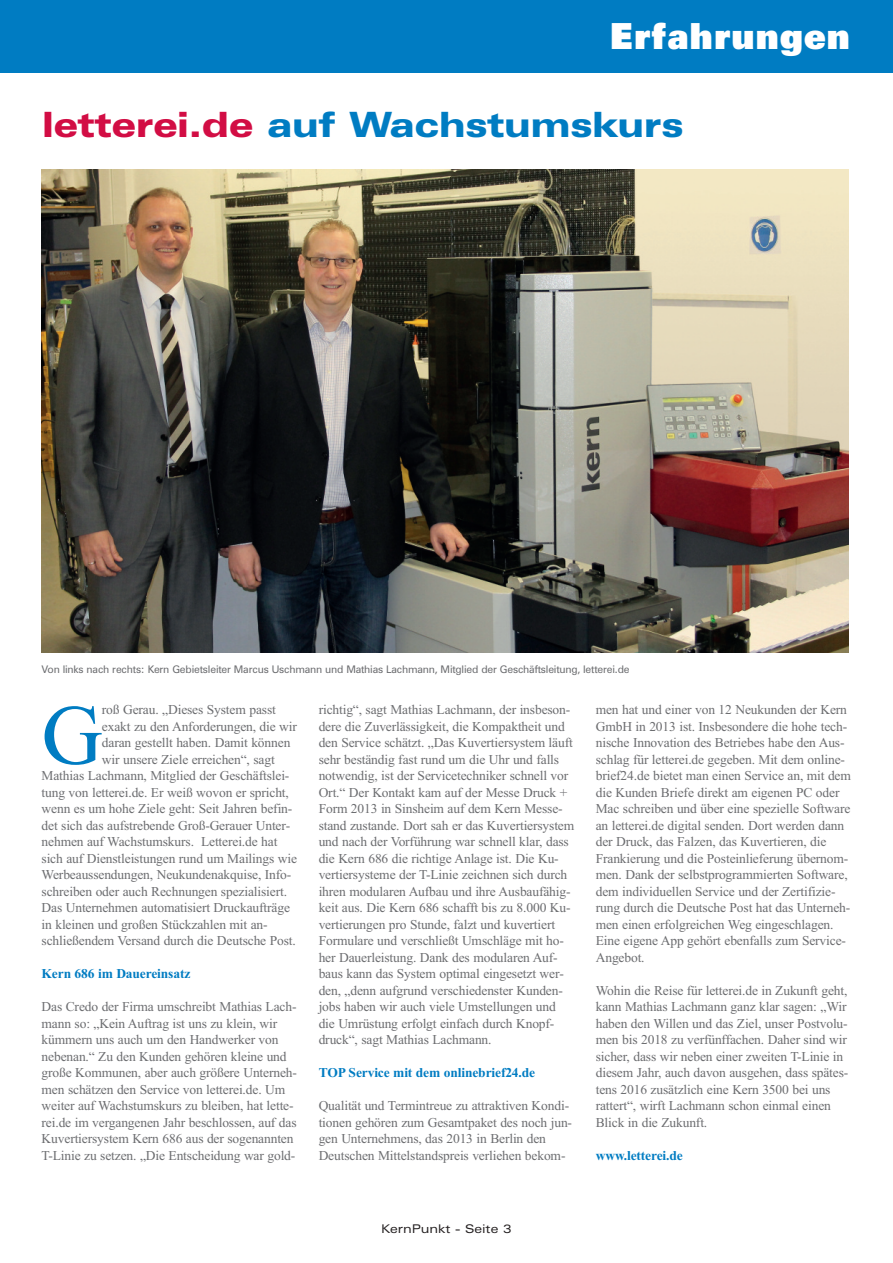
<style>
.page{position:relative;width:893px;height:1263px;background:#fff}
.page>*{position:absolute;margin:0;border:0;box-sizing:border-box;transform-origin:0 0}
.t1{font:84.9px "Times New Roman";color:#007cc2}
.t2{font:900 36px "Zurich BT";color:#fff}
.t3{font:900 expanded 34.95px "Zurich BT";color:#007cc2}
.t4{font:13.5px/16.5px "Times New Roman";letter-spacing:-.01em;color:#6c6d70}
.t5{font:700 13.5px "Times New Roman";letter-spacing:-.01em;color:#007cc2}
.t6{font:expanded 12px "Zurich BT";color:#231f20}
.t7{font:10.5px "Zurich BT";letter-spacing:-.015em;color:#6c6d70}
.s1{color:#d20d44}
</style>
<div class="page">
<div style="left:0;top:0;width:893px;height:72px;background:#007cc2"></div>
<img style="left:42px;top:170px;width:807px;height:483px">
<h2 class="t2" style="left:609px;top:15px;width:243px">Erfahrungen</h2>
<h3 class="t3" style="left:43px;top:104px;width:642px"><span class="s1">letterei.de</span> auf Wachstumskurs</h3>
<p class="t7" style="left:42px;top:663px;width:589px">Von links nach rechts: Kern Gebietsleiter Marcus Uschmann und Mathias Lachmann, Mitglied der Geschäftsleitung, letterei.de</p>
<h1 class="t1" style="left:42px;top:685px;width:63px">G</h1>
<p class="t4" style="left:102px;top:701px;width:175px">roß Gerau. „Dieses System passt</p>
<p class="t4" style="left:102px;top:718px;width:197px">exakt zu den Anforderungen, die wir</p>
<p class="t4" style="left:102px;top:734px;width:190px">daran gestellt haben. Damit können</p>
<p class="t4" style="left:102px;top:751px;width:174px">wir unsere Ziele erreichen“, sagt</p>
<p class="t4" style="left:42px;top:767px;width:249px">Mathias Lachmann, Mitglied der Geschäftslei-</p>
<p class="t4" style="left:42px;top:784px;width:249px">tung von letterei.de. Er weiß wovon er spricht,</p>
<p class="t4" style="left:42px;top:800px;width:252px">wenn es um hohe Ziele geht: Seit Jahren befin-</p>
<p class="t4" style="left:42px;top:817px;width:250px">det sich das aufstrebende Groß-Gerauer Unter-</p>
<p class="t4" style="left:42px;top:833px;width:237px">nehmen auf Wachstumskurs. Letterei.de hat</p>
<p class="t4" style="left:42px;top:850px;width:257px">sich auf Dienstleistungen rund um Mailings wie</p>
<p class="t4" style="left:42px;top:866px;width:251px">Werbeaussendungen, Neukundenakquise, Info-</p>
<p class="t4" style="left:42px;top:883px;width:247px">schreiben oder auch Rechnungen spezialisiert.</p>
<p class="t4" style="left:42px;top:899px;width:250px">Das Unternehmen automatisiert Druckaufträge</p>
<p class="t4" style="left:42px;top:916px;width:228px">in kleinen und großen Stückzahlen mit an-</p>
<p class="t4" style="left:42px;top:932px;width:256px">schließendem Versand durch die Deutsche Post.</p>
<p class="t5" style="left:42px;top:965px;width:150px">Kern 686 im Dauereinsatz</p>
<p class="t4" style="left:42px;top:998px;width:257px">Das Credo der Firma umschreibt Mathias Lach&shy;mann so: „Kein Auftrag ist uns zu klein, wir kümmern uns auch um den Handwerker von nebenan.“ Zu den Kunden gehören kleine und große Kommunen, aber auch größere Unterneh&shy;men schätzen den Service von letterei.de. Um weiter auf Wachstumskurs zu bleiben, hat lette&shy;rei.de im vergangenen Jahr beschlossen, auf das Kuvertiersystem Kern 686 aus der sogenannten T-Linie zu setzen. „Die Entscheidung war gold-</p>
<p class="t4" style="left:319px;top:701px;width:257px">richtig“, sagt Mathias Lachmann, der insbeson&shy;dere die Zuverlässigkeit, die Kompaktheit und den Service schätzt. „Das Kuvertiersystem läuft sehr beständig fast rund um die Uhr und falls notwendig, ist der Servicetechniker schnell vor Ort.“ Der Kontakt kam auf der Messe Druck + Form 2013 in Sinsheim auf dem Kern Messe&shy;stand zustande. Dort sah er das Kuvertiersystem und nach der Vorführung war schnell klar, dass die Kern 686 die richtige Anlage ist. Die Ku&shy;vertiersysteme der T-Linie zeichnen sich durch ihren modularen Aufbau und ihre Ausbaufähig&shy;keit aus. Die Kern 686 schafft bis zu 8.000 Ku&shy;vertierungen pro Stunde, falzt und kuvertiert Formulare und verschließt Umschläge mit ho&shy;her Dauerleistung. Dank des modularen Auf&shy;baus kann das System optimal eingesetzt wer&shy;den, „denn aufgrund verschiedenster Kunden&shy;jobs haben wir auch viele Umstellungen und die Umrüstung erfolgt einfach durch Knopf&shy;druck“, sagt Mathias Lachmann.</p>
<p class="t5" style="left:319px;top:1064px;width:218px">TOP Service mit dem onlinebrief24.de</p>
<p class="t4" style="left:319px;top:1097px;width:255px">Qualität und Termintreue zu attraktiven Kondi&shy;tionen gehören zum Gesamtpaket des noch jun&shy;gen Unternehmens, das 2013 in Berlin den Deutschen Mittelstandspreis verliehen bekom-</p>
<p class="t4" style="left:596px;top:701px;width:257px">men hat und einer von 12 Neukunden der Kern GmbH in 2013 ist. Insbesondere die hohe tech&shy;nische Innovation des Betriebes habe den Aus&shy;schlag für letterei.de gegeben. Mit dem online&shy;brief24.de bietet man einen Service an, mit dem die Kunden Briefe direkt am eigenen PC oder Mac schreiben und über eine spezielle Software an letterei.de digital senden. Dort werden dann der Druck, das Falzen, das Kuvertieren, die Frankierung und die Posteinlieferung übernom&shy;men. Dank der selbstprogrammierten Software, dem individuellen Service und der Zertifizie&shy;rung durch die Deutsche Post hat das Unterneh&shy;men einen erfolgreichen Weg eingeschlagen.<br>Eine eigene App gehört ebenfalls zum Service-Angebot.</p>
<p class="t4" style="left:596px;top:982px;width:254px">Wohin die Reise für letterei.de in Zukunft geht, kann Mathias Lachmann ganz klar sagen: „Wir haben den Willen und das Ziel, unser Postvolu&shy;men bis 2018 zu verfünffachen. Daher sind wir sicher, dass wir neben einer zweiten T-Linie in diesem Jahr, auch davon ausgehen, dass spätes&shy;tens 2016 zusätzlich eine Kern 3500 bei uns rattert“, wirft Lachmann schon einmal einen Blick in die Zukunft.</p>
<p class="t5" style="left:596px;top:1147px;width:89px">www.letterei.de</p>
<p class="t6" style="left:381px;top:1221px;width:132px">KernPunkt - Seite 3</p>
</div>
